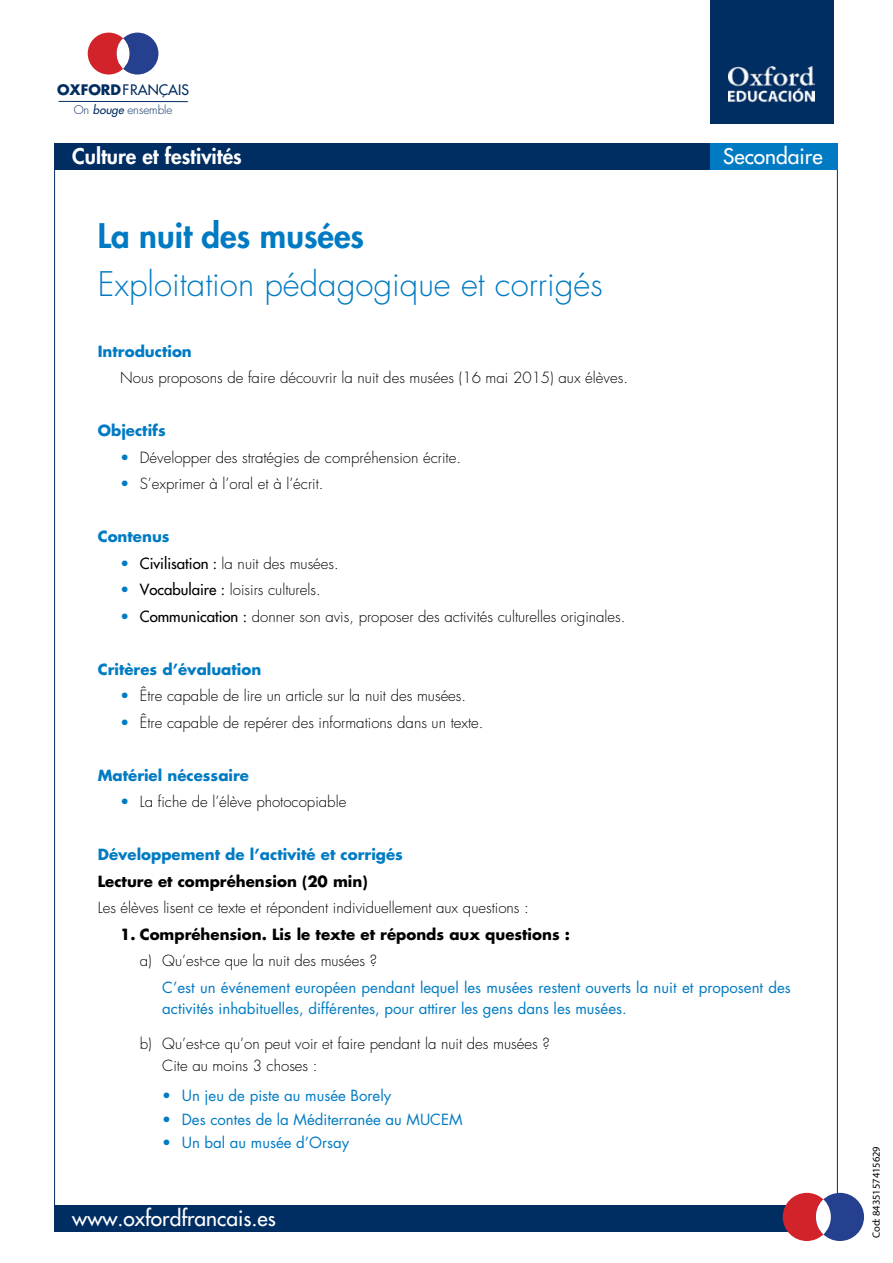
<style>
.page{position:relative;width:893px;height:1263px;background:#fff}
.page>*{position:absolute;margin:0;border:0;box-sizing:border-box;transform-origin:0 0}
.t1{font:300 33px "Futura";color:#007bc3}
.t2{font:800 33px "Futura";color:#007bc3}
.t3{font:21px "Futura";color:#fff}
.t4{font:800 21px "Futura";color:#fff}
.t5{font:300 15px/22px "Futura";color:#000}
.t6{font:15px/21px "Futura";color:#007bc3}
.t7{font:700 15px "Futura";color:#007bc3}
.t8{font:700 15px "Futura";color:#000}
.t9{font:14.1px "Futura";color:#002d62}
.t10{font:300 11.7px "Futura";color:#002d62}
.t11{font:10.5px "Myriad Pro";color:#000}
.s1{font-weight:700}
.s2{font-weight:400;font-style:italic}
.s3{color:#007bc3}
.s4{font-weight:400}
</style>
<div class="page">
<hr style="left:59px;top:101px;width:129px;height:1px;background:#002d62">
<div style="left:88px;top:33px;width:42px;height:42px;background:#d2232a;border-radius:50%"></div>
<div style="left:117px;top:33px;width:41px;height:42px;background:#25408f;border-radius:50%"></div>
<svg style="left:117px;top:38px;width:13px;height:31px"></svg>
<div style="left:710px;top:0;width:123px;height:123px;background:#002d62"></div>
<img style="left:729px;top:66px;width:85px;height:37px">
<div style="left:54px;top:144px;width:656px;height:26px;background:#002d62"></div>
<div style="left:710px;top:144px;width:127px;height:26px;background:#007bc3"></div>
<div style="left:54px;top:1205px;width:783px;height:26px;background:#002d62"></div>
<div style="left:783px;top:1193px;width:48px;height:48px;background:#d2232a;border-radius:50%"></div>
<div style="left:816px;top:1193px;width:48px;height:48px;background:#25408f;border-radius:50%"></div>
<svg style="left:816px;top:1199px;width:15px;height:35px"></svg>
<p class="t9" style="left:57px;top:81px;width:134px"><span class="s1">OXFORD</span>FRANÇAIS</p>
<p class="t10" style="left:74px;top:102px;width:100px">On <span class="s2">bouge</span> ensemble</p>
<h2 class="t4" style="left:72px;top:143px;width:171px">Culture et festivités</h2>
<h2 class="t3" style="left:723px;top:143px;width:101px">Secondaire</h2>
<h1 class="t2" style="left:98px;top:214px;width:268px">La nuit des musées</h1>
<h1 class="t1" style="left:98px;top:263px;width:506px">Exploitation pédagogique et corrigés</h1>
<p class="t7" style="left:98px;top:341px;width:96px">Introduction</p>
<p class="t5" style="left:120px;top:367px;width:509px">Nous proposons de faire découvrir la nuit des musées (16 mai 2015) aux élèves.</p>
<p class="t7" style="left:98px;top:420px;width:69px">Objectifs</p>
<p class="t5" style="left:120px;top:446px;width:342px"><span class="s3">•</span> Développer des stratégies de compréhension écrite.</p>
<p class="t5" style="left:120px;top:473px;width:205px"><span class="s3">•</span> S’exprimer à l’oral et à l’écrit.</p>
<p class="t7" style="left:98px;top:526px;width:73px">Contenus</p>
<p class="t5" style="left:120px;top:552px;width:220px"><span class="s3">•</span> <span class="s4">Civilisation :</span> la nuit des musées.</p>
<p class="t5" style="left:120px;top:579px;width:202px"><span class="s3">•</span> <span class="s4">Vocabulaire :</span> loisirs culturels.</p>
<p class="t5" style="left:120px;top:605px;width:507px"><span class="s3">•</span> <span class="s4">Communication :</span> donner son avis, proposer des activités culturelles originales.</p>
<p class="t7" style="left:98px;top:659px;width:165px">Critères d’évaluation</p>
<p class="t5" style="left:120px;top:685px;width:347px"><span class="s3">•</span> Être capable de lire un article sur la nuit des musées.</p>
<p class="t5" style="left:120px;top:711px;width:365px"><span class="s3">•</span> Être capable de repérer des informations dans un texte.</p>
<p class="t7" style="left:98px;top:765px;width:153px">Matériel nécessaire</p>
<p class="t5" style="left:120px;top:791px;width:228px"><span class="s3">•</span> La fiche de l’élève photocopiable</p>
<p class="t7" style="left:98px;top:844px;width:307px">Développement de l’activité et corrigés</p>
<p class="t8" style="left:98px;top:871px;width:271px">Lecture et compréhension (20 min)</p>
<p class="t5" style="left:98px;top:897px;width:432px">Les élèves lisent ce texte et répondent individuellement aux questions :</p>
<p class="t8" style="left:120px;top:924px;width:451px">1. Compréhension. Lis le texte et réponds aux questions :</p>
<p class="t5" style="left:140px;top:950px;width:239px">a) Qu’est-ce que la nuit des musées ?</p>
<p class="t6" style="left:162px;top:977px;width:630px">C’est un événement européen pendant lequel les musées restent ouverts la nuit et proposent des activités inhabituelles, différentes, pour attirer les gens dans les musées.</p>
<p class="t5" style="left:162px;top:1033px;width:389px;text-indent:-22px">b) Qu’est-ce qu’on peut voir et faire pendant la nuit des musées ?<br>Cite au moins 3 choses :</p>
<p class="t6" style="left:162px;top:1085px;width:230px">• Un jeu de piste au musée Borely</p>
<p class="t6" style="left:162px;top:1108px;width:302px">• Des contes de la Méditerranée au MUCEM</p>
<p class="t6" style="left:162px;top:1132px;width:189px">• Un bal au musée d’Orsay</p>
<h2 class="t3" style="left:72px;top:1204px;width:205px">www.oxfordfrancais.es</h2>
<p class="t11" style="left:870px;top:1238px;width:94px;rotate:-90deg">Cod: 8435157415629</p>
</div>
